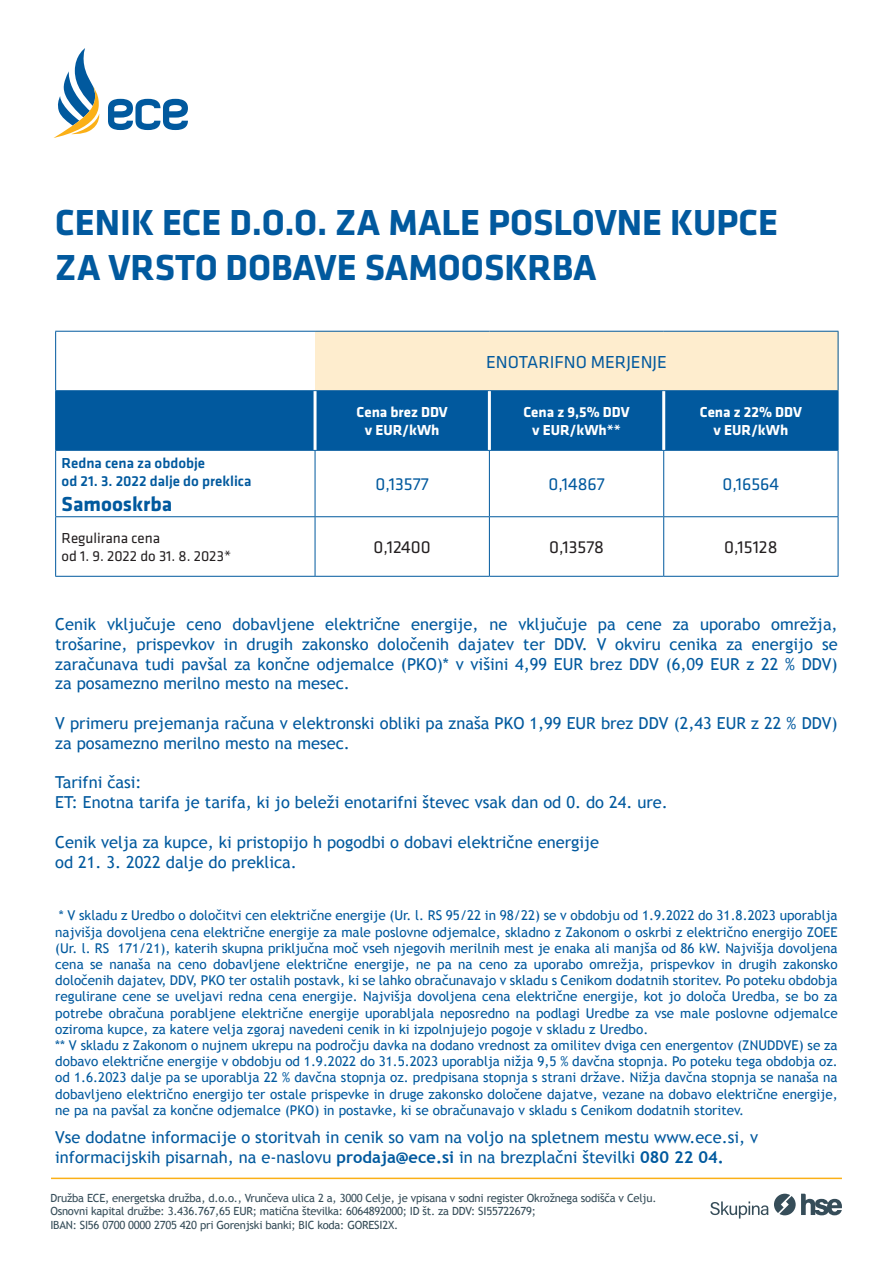
<style>
.page{position:relative;width:893px;height:1263px;background:#fff}
.page>*{position:absolute;margin:0;border:0;box-sizing:border-box;transform-origin:0 0}
.t1{font:700 37.5px "Klavika";color:#01599e}
.t2{font:700 21px "Klavika";color:#01599e}
.t3{font:18px "Klavika";color:#01599e}
.t4{font:18px "Klavika";color:#231f20}
.t5{font:16.5px/19.8px "Trebuchet MS";color:#01599e;text-align:justify}
.t6{font:700 15px/18px "Klavika";color:#fff;text-align:center}
.t7{font:500 15px/18px "Klavika";color:#01599e}
.t8{font:15px/18px "Klavika";color:#231f20}
.t9{font:13.5px/16.2px "Trebuchet MS";color:#01599e;text-align:justify}
.t10{font:11.25px/13.5px "Trebuchet MS";letter-spacing:-.02em;color:#364d59}
.s1{font-weight:700}
</style>
<div class="page">
<svg style="left:54px;top:48px;width:46px;height:90px"></svg>
<svg style="left:108px;top:99px;width:80px;height:31px"></svg>
<div style="left:315px;top:331px;width:523px;height:60px;background:#feedce"></div>
<div style="left:56px;top:391px;width:782px;height:59px;background:#01599e"></div>
<hr style="left:55px;top:331px;width:260px;height:1px;background:#01599e">
<hr style="left:55px;top:332px;width:1px;height:58px;background:#01599e">
<hr style="left:315px;top:331px;width:174px;height:1px;background:#01599e">
<hr style="left:489px;top:331px;width:175px;height:1px;background:#01599e">
<hr style="left:664px;top:331px;width:174px;height:1px;background:#01599e">
<hr style="left:838px;top:332px;width:1px;height:58px;background:#01599e">
<hr style="left:55px;top:390px;width:260px;height:1px;background:#01599e">
<hr style="left:55px;top:391px;width:1px;height:59px;background:#01599e">
<hr style="left:315px;top:390px;width:174px;height:1px;background:#01599e">
<hr style="left:489px;top:390px;width:175px;height:1px;background:#01599e">
<hr style="left:664px;top:390px;width:174px;height:1px;background:#01599e">
<hr style="left:55px;top:450px;width:260px;height:1px;background:#01599e">
<hr style="left:55px;top:451px;width:1px;height:65px;background:#01599e">
<hr style="left:315px;top:450px;width:174px;height:1px;background:#01599e">
<hr style="left:315px;top:451px;width:1px;height:65px;background:#01599e">
<hr style="left:489px;top:450px;width:175px;height:1px;background:#01599e">
<hr style="left:489px;top:451px;width:1px;height:65px;background:#01599e">
<hr style="left:664px;top:450px;width:174px;height:1px;background:#01599e">
<hr style="left:663px;top:451px;width:1px;height:65px;background:#01599e">
<hr style="left:838px;top:451px;width:1px;height:65px;background:#01599e">
<hr style="left:55px;top:516px;width:260px;height:1px;background:#01599e">
<hr style="left:55px;top:517px;width:1px;height:59px;background:#01599e">
<hr style="left:315px;top:516px;width:174px;height:1px;background:#01599e">
<hr style="left:315px;top:517px;width:1px;height:59px;background:#01599e">
<hr style="left:489px;top:516px;width:175px;height:1px;background:#01599e">
<hr style="left:489px;top:517px;width:1px;height:59px;background:#01599e">
<hr style="left:664px;top:516px;width:174px;height:1px;background:#01599e">
<hr style="left:663px;top:517px;width:1px;height:59px;background:#01599e">
<hr style="left:838px;top:517px;width:1px;height:59px;background:#01599e">
<hr style="left:55px;top:576px;width:260px;height:1px;background:#01599e">
<hr style="left:315px;top:576px;width:174px;height:1px;background:#01599e">
<hr style="left:489px;top:576px;width:175px;height:1px;background:#01599e">
<hr style="left:664px;top:576px;width:174px;height:1px;background:#01599e">
<hr style="left:314px;top:391px;width:3px;height:59px;background:#fff">
<hr style="left:488px;top:391px;width:3px;height:59px;background:#fff">
<hr style="left:662px;top:391px;width:3px;height:59px;background:#fff">
<hr style="left:838px;top:391px;width:1px;height:59px;background:#01599e">
<hr style="left:51px;top:1177px;width:791px;height:2px;background:#fbb017">
<svg style="left:710px;top:1201px;width:58px;height:17px"></svg>
<svg style="left:774px;top:1194px;width:68px;height:21px"></svg>
<p class="t1" style="left:55px;top:202px;width:724px">CENIK ECE D.O.O. ZA MALE POSLOVNE KUPCE</p>
<p class="t1" style="left:55px;top:247px;width:543px">ZA VRSTO DOBAVE SAMOOSKRBA</p>
<p class="t3" style="left:486px;top:352px;width:182px">ENOTARIFNO MERJENJE</p>
<p class="t7" style="left:62px;top:454px;width:191px">Redna cena za obdobje<br>od 21. 3. 2022 dalje do preklica</p>
<p class="t2" style="left:62px;top:492px;width:112px">Samooskrba</p>
<p class="t6" style="left:357px;top:403px;width:93px">Cena brez DDV v EUR/kWh</p>
<p class="t6" style="left:524px;top:403px;width:107px">Cena z 9,5% DDV v EUR/kWh**</p>
<p class="t6" style="left:700px;top:403px;width:103px">Cena z 22% DDV v EUR/kWh</p>
<p class="t3" style="left:376px;top:474px;width:55px">0,13577</p>
<p class="t3" style="left:548px;top:474px;width:58px">0,14867</p>
<p class="t3" style="left:723px;top:474px;width:58px">0,16564</p>
<p class="t8" style="left:62px;top:529px;width:171px">Regulirana cena<br>od 1. 9. 2022 do 31. 8. 2023*</p>
<p class="t4" style="left:374px;top:537px;width:59px">0,12400</p>
<p class="t4" style="left:549px;top:537px;width:56px">0,13578</p>
<p class="t4" style="left:724px;top:537px;width:55px">0,15128</p>
<p class="t5" style="left:55px;top:614px;width:784px">Cenik vključuje ceno dobavljene električne energije, ne vključuje pa cene za uporabo omrežja, trošarine, prispevkov in drugih zakonsko določenih dajatev ter DDV. V okviru cenika za energijo se zaračunava tudi pavšal za končne odjemalce (PKO)* v višini 4,99 EUR brez DDV (6,09 EUR z 22 % DDV) za posamezno merilno mesto na mesec.</p>
<p class="t5" style="left:55px;top:713px;width:784px">V primeru prejemanja računa v elektronski obliki pa znaša PKO 1,99 EUR brez DDV (2,43 EUR z 22 % DDV) za posamezno merilno mesto na mesec.</p>
<p class="t5" style="left:55px;top:773px;width:88px">Tarifni časi:</p>
<p class="t5" style="left:55px;top:793px;width:614px">ET: Enotna tarifa je tarifa, ki jo beleži enotarifni števec vsak dan od 0. do 24. ure.</p>
<p class="t5" style="left:55px;top:832px;width:545px">Cenik velja za kupce, ki pristopijo h pogodbi o dobavi električne energije</p>
<p class="t5" style="left:55px;top:852px;width:243px">od 21. 3. 2022 dalje do preklica.</p>
<p class="t9" style="left:55px;top:908px;width:784px">* V skladu z Uredbo o določitvi cen električne energije (Ur. l. RS 95/22 in 98/22) se v obdobju od 1.9.2022 do 31.8.2023 uporablja najvišja dovoljena cena električne energije za male poslovne odjemalce, skladno z Zakonom o oskrbi z električno energijo ZOEE (Ur. l. RS 171/21), katerih skupna priključna moč vseh njegovih merilnih mest je enaka ali manjša od 86 kW. Najvišja dovoljena cena se nanaša na ceno dobavljene električne energije, ne pa na ceno za uporabo omrežja, prispevkov in drugih zakonsko določenih dajatev, DDV, PKO ter ostalih postavk, ki se lahko obračunavajo v skladu s Cenikom dodatnih storitev. Po poteku obdobja regulirane cene se uveljavi redna cena energije. Najvišja dovoljena cena električne energije, kot jo določa Uredba, se bo za potrebe obračuna porabljene električne energije uporabljala neposredno na podlagi Uredbe za vse male poslovne odjemalce oziroma kupce, za katere velja zgoraj navedeni cenik in ki izpolnjujejo pogoje v skladu z Uredbo.</p>
<p class="t9" style="left:55px;top:1037px;width:784px">** V skladu z Zakonom o nujnem ukrepu na področju davka na dodano vrednost za omilitev dviga cen energentov (ZNUDDVE) se za</p>
<p class="t9" style="left:55px;top:1053px;width:784px">dobavo električne energije v obdobju od 1.9.2022 do 31.5.2023 uporablja nižja 9,5 % davčna stopnja. Po poteku tega obdobja oz.</p>
<p class="t9" style="left:55px;top:1070px;width:784px">od 1.6.2023 dalje pa se uporablja 22 % davčna stopnja oz. predpisana stopnja s strani države. Nižja davčna stopnja se nanaša na dobavljeno električno energijo ter ostale prispevke in druge zakonsko določene dajatve, vezane na dobavo električne energije, ne pa na pavšal za končne odjemalce (PKO) in postavke, ki se obračunavajo v skladu s Cenikom dodatnih storitev.</p>
<p class="t5" style="left:55px;top:1128px;width:704px">Vse dodatne informacije o storitvah in cenik so vam na voljo na spletnem mestu www.ece.si, v</p>
<p class="t5" style="left:55px;top:1147px;width:670px">informacijskih pisarnah, na e-naslovu <span class="s1">prodaja@ece.si</span> in na brezplačni številki <span class="s1">080 22 04.</span></p>
<p class="t10" style="left:50px;top:1191px;width:608px">Družba ECE, energetska družba, d.o.o., Vrunčeva ulica 2 a, 3000 Celje, je vpisana v sodni register Okrožnega sodišča v Celju.<br>Osnovni kapital družbe: 3.436.767,65 EUR; matična številka: 6064892000; ID št. za DDV: SI55722679;<br>IBAN: SI56 0700 0000 2705 420 pri Gorenjski banki; BIC koda: GORESI2X.</p>
</div>
